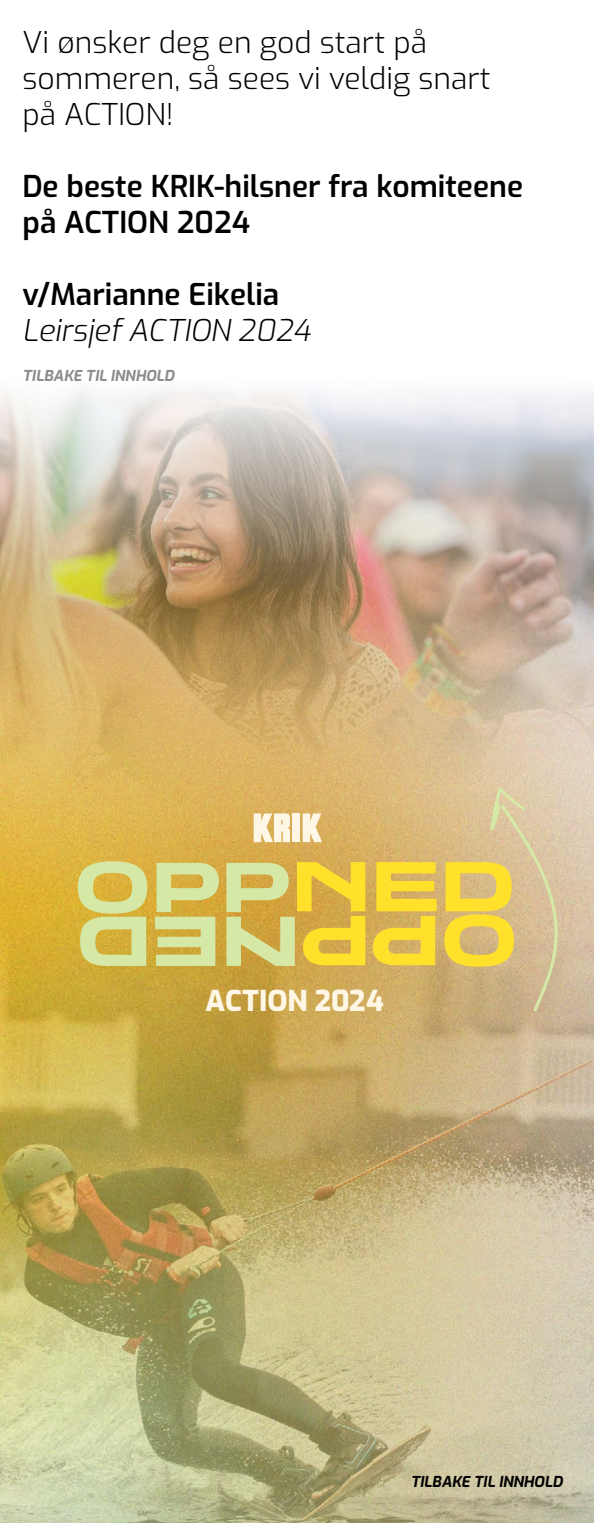
<style>
.page{position:relative;width:594px;height:1523px;background:#fff}
.page>*{position:absolute;margin:0;border:0;box-sizing:border-box;transform-origin:0 0}
.t1{font:300 30px/36px "Exo";color:#000}
.t2{font:600 30px/36px "Exo";color:#000}
.t3{font:italic 300 30px "Exo";color:#000}
.t4{font:800 28.56px "Exo";color:#fff7e6}
.t5{font:italic 700 15px "Exo";color:#000}
.t6{font:italic 700 15px "Exo";color:#8c8c8c}
.s1{font-size:28.69px}
</style>
<div class="page">
<img style="left:0;top:692px;width:594px;height:193px">
<img style="left:0;top:885px;width:594px;height:637px">
<div style="left:292px;top:813px;width:8px;height:29px;background:#fff7e6"></div>
<svg style="left:303px;top:813px;width:19px;height:29px"></svg>
<svg style="left:254px;top:813px;width:36px;height:29px"></svg>
<svg style="left:373px;top:862px;width:63px;height:103px;background:#eecd3f"></svg>
<svg style="left:226px;top:862px;width:139px;height:104px;background:#dec657"></svg>
<svg style="left:155px;top:863px;width:64px;height:103px;background:#d4d07d"></svg>
<svg style="left:78px;top:861px;width:69px;height:105px;background:#d6d078"></svg>
<svg style="left:444px;top:787px;width:114px;height:224px;background:#dcc27f"></svg>
<img style="left:0;top:391px;width:594px;height:301px">
<p class="t1" style="left:22px;top:22px;width:470px">Vi ønsker deg en god start på sommeren, så sees vi veldig snart på ACTION!</p>
<p class="t2" style="left:22px;top:166px;width:502px">De beste KRIK-hilsner fra komiteene på ACTION 2024</p>
<p class="t2" style="left:22px;top:274px;width:258px">v/Marianne Eikelia</p>
<p class="t3" style="left:22px;top:307px;width:289px">Leirsjef ACTION 2024</p>
<p class="t6" style="left:22px;top:365px;width:153px">TILBAKE TIL INNHOLD</p>
<p class="t4" style="left:205px;top:980px;width:180px">ACTION <span class="s1">2024</span></p>
<p class="t5" style="left:411px;top:1470px;width:153px">TILBAKE TIL INNHOLD</p>
</div>
